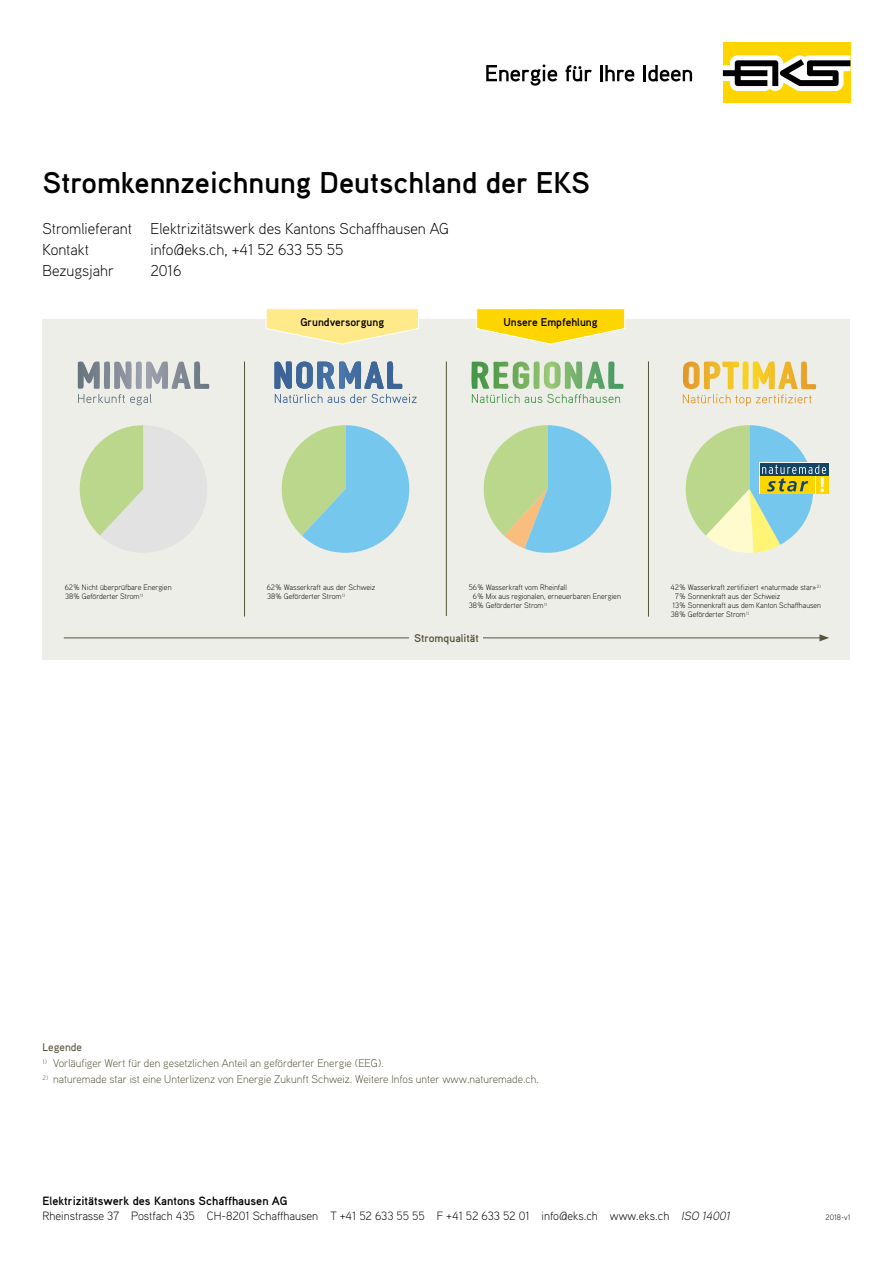
<style>
.page{position:relative;width:893px;height:1263px;background:#fff}
.page>*{position:absolute;margin:0;border:0;box-sizing:border-box;transform-origin:0 0}
.t1{font:700 30px "Aaux Pro OT";color:#000}
.t2{font:300 15.75px/21.3px "Aaux Pro OT";color:#000}
.t3{font:300 12px/15.9px "Aaux Pro OT";color:#000}
.t4{font:300 11.25px "Aaux Pro OT";color:#57543c}
.t5{font:700 11.25px "Aaux Pro OT";color:#000}
.t6{font:700 11.25px "Aaux Pro OT";color:#57543c}
.t7{font:500 11.25px "Aaux Pro OT";color:#57543c}
.t8{font:300 7.8px/9px "Aaux Pro OT";color:#000}
.s1{font-weight:700}
.s2{font-style:italic}
</style>
<div class="page">
<svg style="left:486px;top:64px;width:71px;height:22px"></svg>
<svg style="left:566px;top:65px;width:26px;height:16px"></svg>
<svg style="left:600px;top:65px;width:34px;height:16px"></svg>
<hr style="left:643px;top:65px;width:3px;height:16px;background:#000">
<svg style="left:648px;top:65px;width:44px;height:17px"></svg>
<div style="left:723px;top:43px;width:127px;height:60px;background:#ffd500"></div>
<svg style="left:723px;top:55px;width:127px;height:36px;background:#98937b"></svg>
<div style="left:42px;top:319px;width:808px;height:340px;background:#eeeee9"></div>
<hr style="left:64px;top:637px;width:758px;height:1px;background:#57543c">
<svg style="left:819px;top:634px;width:10px;height:7px"></svg>
<svg style="left:77px;top:361px;width:133px;height:44px"></svg>
<svg style="left:274px;top:361px;width:143px;height:42px"></svg>
<svg style="left:471px;top:361px;width:152px;height:42px"></svg>
<svg style="left:682px;top:361px;width:134px;height:45px"></svg>
<svg style="left:266px;top:309px;width:153px;height:35px"></svg>
<svg style="left:476px;top:308px;width:149px;height:36px"></svg>
<svg style="left:80px;top:425px;width:127px;height:127px"></svg>
<svg style="left:282px;top:425px;width:127px;height:128px"></svg>
<svg style="left:484px;top:425px;width:127px;height:128px"></svg>
<svg style="left:826px;top:463px;width:2px;height:12px"></svg>
<div style="left:816px;top:476px;width:12px;height:18px;background:#ffd500"></div>
<svg style="left:686px;top:425px;width:140px;height:128px"></svg>
<hr style="left:244px;top:361px;width:1px;height:255px;background:#57543c">
<hr style="left:446px;top:361px;width:1px;height:255px;background:#57543c">
<hr style="left:648px;top:361px;width:1px;height:256px;background:#57543c">
<div style="left:410px;top:616px;width:73px;height:43px;background:#eeeee9"></div>
<h1 class="t1" style="left:43px;top:164px;width:549px">Stromkennzeichnung Deutschland der EKS</h1>
<h2 class="t2" style="left:43px;top:217px;width:408px">Stromlieferant Elektrizitätswerk des Kantons Schaffhausen AG<br>Kontakt</h2>
<h2 class="t2" style="left:151px;top:239px;width:194px">info@eks.ch, +41 52 633 55 55</h2>
<h2 class="t2" style="left:43px;top:260px;width:73px">Bezugsjahr</h2>
<h2 class="t2" style="left:151px;top:260px;width:33px">2016</h2>
<h3 class="t5" style="left:300px;top:315px;width:85px">Grundversorgung</h3>
<h3 class="t5" style="left:503px;top:315px;width:96px">Unsere Empfehlung</h3>
<p class="t8" style="left:65px;top:582px;width:108px">62% Nicht überprüfbare Energien<br>38% Geförderter Strom<sup>1)</sup></p>
<p class="t8" style="left:267px;top:582px;width:110px">62% Wasserkraft aus der Schweiz<br>38% Geförderter Strom<sup>1)</sup></p>
<p class="t8" style="left:469px;top:582px;width:100px">56% Wasserkraft vom Rheinfall</p>
<p class="t8" style="left:473px;top:591px;width:150px">6% Mix aus regionalen, erneuerbaren Energien</p>
<p class="t8" style="left:469px;top:600px;width:80px">38% Geförderter Strom<sup>1)</sup></p>
<h3 class="t6" style="left:414px;top:631px;width:66px">Stromqualität</h3>
<p class="t8" style="left:671px;top:582px;width:152px">42% Wasserkraft zertifiziert «naturmade star»<sup>2)</sup></p>
<p class="t8" style="left:675px;top:591px;width:106px">7% Sonnenkraft aus der Schweiz</p>
<p class="t8" style="left:672px;top:600px;width:150px">13% Sonnenkraft aus dem Kanton Schaffhausen</p>
<p class="t8" style="left:671px;top:609px;width:80px">38% Geförderter Strom<sup>1)</sup></p>
<h3 class="t7" style="left:43px;top:1039px;width:41px">Legende</h3>
<h3 class="t4" style="left:43px;top:1056px;width:343px"><sup>1)</sup> Vorläufiger Wert für den gesetzlichen Anteil an geförderter Energie (EEG).</h3>
<h3 class="t4" style="left:43px;top:1072px;width:498px"><sup>2)</sup> naturemade star ist eine Unterlizenz von Energie Zukunft Schweiz. Weitere Infos unter www.naturemade.ch.</h3>
<h3 class="t3" style="left:43px;top:1192px;width:692px"><span class="s1">Elektrizitätswerk des Kantons Schaffhausen AG<br></span>Rheinstrasse 37 Postfach 435 CH-8201 Schaffhausen T +41 52 633 55 55 F +41 52 633 52 01 info@eks.ch www.eks.ch <span class="s2">ISO 14001</span></h3>
<p class="t8" style="left:826px;top:1213px;width:26px">2018-v1</p>
</div>
